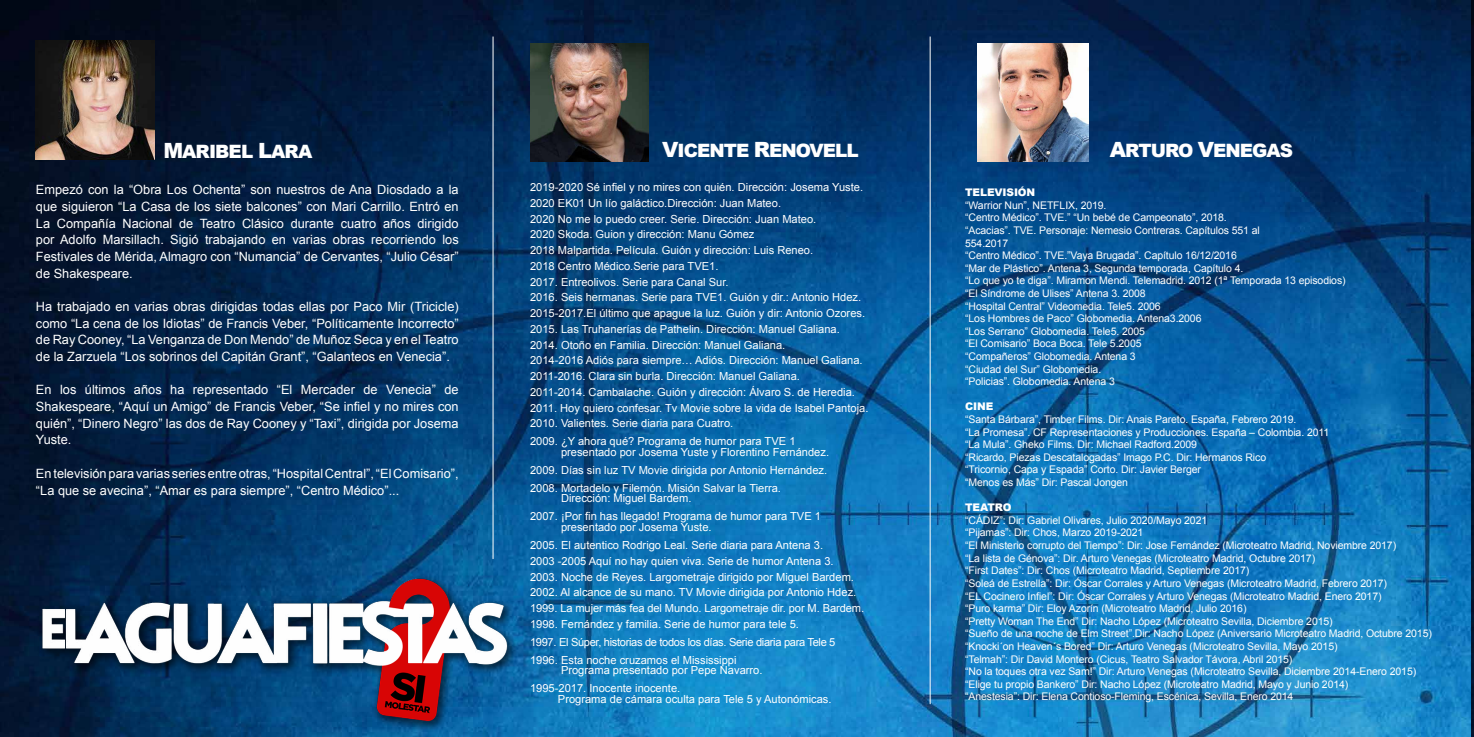
<style>
.page{position:relative;width:1474px;height:737px;background:#fff}
.page>*{position:absolute;margin:0;border:0;box-sizing:border-box;transform-origin:0 0}
.t1{font:900 18.38px "Arial";letter-spacing:-.05em;color:#fff}
.t2{font:12.78px/16.7px "Arial";color:#fff;text-align:justify}
.t3{font:11.11px/15.8px "Arial";color:#fff}
.t4{font:11.11px/17.8px "Arial";letter-spacing:-.03em;color:#fff}
.t5{font:10.5px/12.6px "Arial";letter-spacing:-.01em;color:#fff}
.t6{font:900 10.5px "Arial";letter-spacing:-.01em;color:#fff}
.s1{font-size:21px}
</style>
<div class="page">
<img style="left:0;top:0;width:1471px;height:737px">
<img style="left:977px;top:43px;width:111px;height:118px">
<img style="left:36px;top:41px;width:118px;height:118px">
<hr style="left:493px;top:37px;width:1px;height:522px;background:#fff">
<hr style="left:929px;top:37px;width:1px;height:667px;background:#fff">
<img style="left:1471px;top:0;width:2px;height:737px">
<img style="left:530px;top:43px;width:118px;height:118px">
<img style="left:20px;top:559px;width:516px;height:178px">
<h1 class="t1" style="left:163px;top:138px;width:150px"><span class="s1">M</span>ARIBEL <span class="s1">L</span>ARA</h1>
<p class="t2" style="left:36px;top:181px;width:424px">Empezó con la “Obra Los Ochenta” son nuestros de Ana Diosdado a la que siguieron “La Casa de los siete balcones” con Mari Carrillo. Entró en La Compañía Nacional de Teatro Clásico durante cuatro años dirigido por Adolfo Marsillach. Sigió trabajando en varias obras recorriendo los Festivales de Mérida, Almagro con “Numancia” de Cervantes, “Julio César” de Shakespeare.</p>
<p class="t2" style="left:36px;top:298px;width:424px">Ha trabajado en varias obras dirigidas todas ellas por Paco Mir (Tricicle) como “La cena de los Idiotas” de Francis Veber, “Políticamente Incorrecto” de Ray Cooney, “La Venganza de Don Mendo” de Muñoz Seca y en el Teatro de la Zarzuela “Los sobrinos del Capitán Grant”, “Galanteos en Venecia”.</p>
<p class="t2" style="left:36px;top:382px;width:424px">En los últimos años ha representado “El Mercader de Venecia” de Shakespeare, “Aquí un Amigo” de Francis Veber, “Se infiel y no mires con quién”, “Dinero Negro” las dos de Ray Cooney y “Taxi”, dirigida por Josema Yuste.</p>
<p class="t2" style="left:36px;top:465px;width:424px">En televisión para varias series entre otras, “Hospital Central”, “El Comisario”, “La que se avecina”, “Amar es para siempre”, “Centro Médico”...</p>
<h1 class="t1" style="left:662px;top:137px;width:198px"><span class="s1">V</span>ICENTE <span class="s1">R</span>ENOVELL</h1>
<p class="t3" style="left:530px;top:179px;width:340px">2019-2020 Sé infiel y no mires con quién. Dirección: Josema Yuste.<br>2020 EK01 Un lío galáctico.Dirección: Juan Mateo.<br>2020 No me lo puedo creer. Serie. Dirección: Juan Mateo.<br>2020 Skoda. Guion y dirección: Manu Gómez<br>2018 Malpartida. Película. Guión y dirección: Luis Reneo.<br>2018 Centro Médico.Serie para TVE1.<br>2017. Entreolivos. Serie para Canal Sur.<br>2016. Seis hermanas. Serie para TVE1. Guión y dir.: Antonio Hdez.<br>2015-2017.El último que apague la luz. Guión y dir: Antonio Ozores.<br>2015. Las Truhanerías de Pathelin. Dirección: Manuel Galiana.<br>2014. Otoño en Familia. Dirección: Manuel Galiana.<br>2014-2016 Adiós para siempre… Adiós. Dirección: Manuel Galiana.<br>2011-2016. Clara sin burla. Dirección: Manuel Galiana.<br>2011-2014. Cambalache. Guión y dirección: Álvaro S. de Heredia.<br>2011. Hoy quiero confesar. Tv Movie sobre la vida de Isabel Pantoja.<br>2010. Valientes. Serie diaria para Cuatro.</p>
<p class="t3" style="left:561px;top:436px;width:269px;line-height:10.9px;text-indent:-31px">2009. ¿Y ahora qué? Programa de humor para TVE 1 presentado por Josema Yuste y Florentino Fernández.</p>
<p class="t3" style="left:530px;top:461px;width:299px;line-height:17.8px">2009. Días sin luz TV Movie dirigida por Antonio Hernández.<br>2008. Mortadelo y Filemón. Misión Salvar la Tierra.</p>
<p class="t3" style="left:530px;top:489px;width:292px;line-height:17.8px;text-indent:31px">Dirección: Miguel Bardem.<br>2007. ¡Por fin has llegado! Programa de humor para TVE 1</p>
<p class="t3" style="left:530px;top:518px;width:294px;line-height:17.8px;text-indent:31px">presentado por Josema Yuste.<br>2005. El autentico Rodrigo Leal. Serie diaria para Antena 3.</p>
<p class="t3" style="left:530px;top:553px;width:335px">2003 -2005 Aquí no hay quien viva. Serie de humor Antena 3.<br>2003. Noche de Reyes. Largometraje dirigido por Miguel Bardem.<br>2002. Al alcance de su mano. TV Movie dirigida por Antonio Hdez.<br>1999. La mujer más fea del Mundo. Largometraje dir. por M. Bardem.<br>1998. Fernández y familia. Serie de humor para tele 5.</p>
<p class="t4" style="left:530px;top:633px;width:307px">1997. El Súper, historias de todos los días. Serie diaria para Tele 5<br>1996. Esta noche cruzamos el Mississippi</p>
<p class="t3" style="left:530px;top:661px;width:234px;line-height:17.8px;text-indent:31px">Programa presentado por Pepe Navarro.<br>1995-2017. Inocente inocente.</p>
<p class="t3" style="left:558px;top:691px;width:275px">Programa de cámara oculta para Tele 5 y Autonómicas.</p>
<h1 class="t1" style="left:1109px;top:137px;width:185px"><span class="s1">A</span>RTURO <span class="s1">V</span>ENEGAS</h1>
<p class="t6" style="left:965px;top:185px;width:72px">TELEVISIÓN</p>
<p class="t5" style="left:965px;top:199px;width:382px">“Warrior Nun”, NETFLIX, 2019.<br>“Centro Médico”. TVE.” “Un bebé de Campeonato”, 2018.<br>“Acacias”. TVE. Personaje: Nemesio Contreras. Capítulos 551 al<br>554.2017<br>“Centro Médico”. TVE.”Vaya Brugada”. Capítulo 16/12/2016<br>“Mar de Plástico”. Antena 3, Segunda temporada, Capítulo 4.<br>“Lo que yo te diga”. Miramon Mendi. Telemadrid. 2012 (1ª Temporada 13 episodios) “El Síndrome de Ulises” Antena 3. 2008<br>“Hospital Central” Videomedia. Tele5. 2006<br>“Los Hombres de Paco” Globomedia. Antena3.2006<br>“Los Serrano” Globomedia. Tele5. 2005<br>“El Comisario” Boca Boca. Tele 5.2005<br>“Compañeros” Globomedia. Antena 3<br>“Ciudad del Sur” Globomedia.<br>“Policias”. Globomedia. Antena 3</p>
<p class="t6" style="left:965px;top:399px;width:30px">CINE</p>
<p class="t5" style="left:965px;top:413px;width:365px">“Santa Bárbara”, Timber Films. Dir: Anais Pareto. España, Febrero 2019.<br>“La Promesa”. CF Representaciones y Producciones. España – Colombia. 2011 “La Mula”. Gheko Films. Dir: Michael Radford.2009<br>“Ricardo, Piezas Descatalogadas” Imago P.C. Dir: Hermanos Rico<br>“Tricornio, Capa y Espada” Corto. Dir: Javier Berger<br>“Menos es Más” Dir: Pascal Jongen</p>
<p class="t6" style="left:965px;top:500px;width:48px">TEATRO</p>
<p class="t5" style="left:965px;top:514px;width:468px">“CÁDIZ”: Dir: Gabriel Olivares, Julio 2020/Mayo 2021<br>“Pijamas”: Dir: Chos, Marzo 2019-2021<br>“El Ministerio corrupto del Tiempo”: Dir: Jose Fernández (Microteatro Madrid, Noviembre 2017)<br>“La lista de Génova”: Dir. Arturo Venegas (Microteatro Madrid, Octubre 2017)<br>“First Dates”: Dir: Chos (Microteatro Madrid, Septiembre 2017)<br>“Soleá de Estrella”: Dir: Óscar Corrales y Arturo Venegas (Microteatro Madrid, Febrero 2017)<br>“EL Cocinero Infiel”: Dir: Óscar Corrales y Arturo Venegas (Microteatro Madrid, Enero 2017)<br>“Puro karma” Dir: Eloy Azorín (Microteatro Madrid, Julio 2016)<br>“Pretty Woman The End” Dir: Nacho López (Microteatro Sevilla, Diciembre 2015)<br>“Sueño de una noche de Elm Street”.Dir: Nacho López (Aniversario Microteatro Madrid, Octubre 2015) “Knocki´on Heaven´s Bored” Dir: Arturo Venegas (Microteatro Sevilla, Mayo 2015)<br>“Telmah”: Dir David Montero (Cicus, Teatro Salvador Távora, Abril 2015)<br>“No la toques otra vez Sam!” Dir: Arturo Venegas (Microteatro Sevilla, Diciembre 2014-Enero 2015) “Elige tu propio Bankero” Dir: Nacho López (Microteatro Madrid, Mayo y Junio 2014)<br>“Anestesia”: Dir: Elena Contioso-Fleming, Escénica, Sevilla, Enero 2014</p>
</div>
